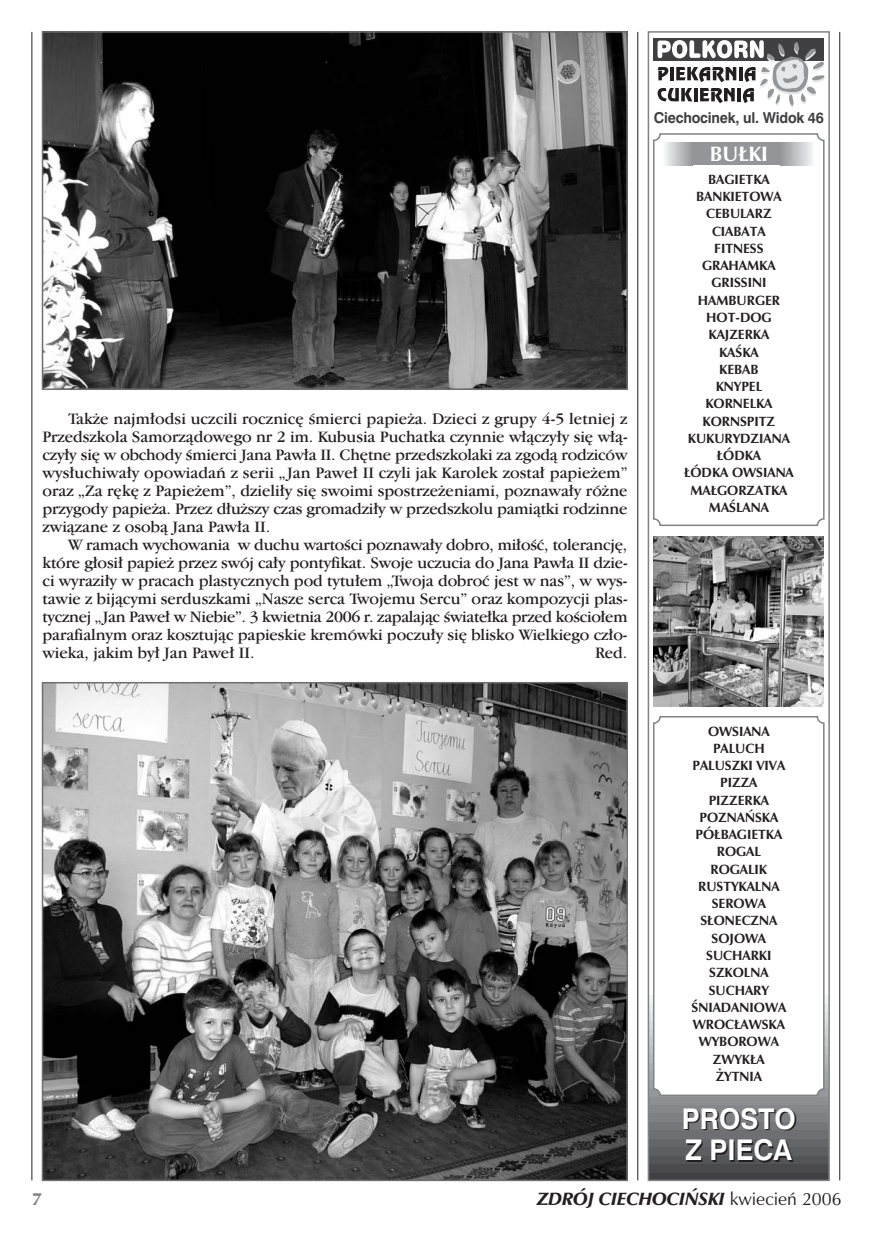
<style>
.page{position:relative;width:873px;height:1235px;background:#fff}
.page>*{position:absolute;margin:0;border:0;box-sizing:border-box;transform-origin:0 0}
.t1{font:700 28.5px/31.5px "Swiss 721 PL";color:#fff;scale:.95 1}
.t2{font:700 21px "Zapf Humanist 601 PL";color:#fff}
.t3{font:italic 900 18px "Zapf Humanist 601 PL";color:#231f20}
.t4{font:900 18px "Zapf Humanist 601 PL";color:#808284}
.t5{font:16.5px/18px "Garamond ITCPL";letter-spacing:-.005em;color:#231f20;text-align:justify}
.t6{font:700 15px "Swiss 721 PL";letter-spacing:-.015em;color:#403f41;scale:.95 1}
.t7{font:700 13.5px/17.2px "Zapf Humanist 601 PL";color:#231f20;text-align:center}
.s1{font-weight:400;font-style:normal}
</style>
<div class="page">
<img style="left:45px;top:685px;width:580px;height:493px">
<div style="left:42px;top:682px;width:586px;height:499px;border:2px solid #6c6e70"></div>
<img style="left:45px;top:34px;width:580px;height:353px">
<div style="left:42px;top:31px;width:586px;height:359px;border:2px solid #6c6e70"></div>
<hr style="left:32px;top:32px;width:1px;height:1148px;background:#231f20">
<hr style="left:638px;top:32px;width:1px;height:1148px;background:#231f20">
<hr style="left:840px;top:32px;width:1px;height:1148px;background:#231f20">
<svg style="left:647px;top:31px;width:183px;height:1150px"></svg>
<div style="left:653px;top:716px;width:172px;height:380px;background:#fff;border:2px solid #808284;border-radius:6px"></div>
<img style="left:654px;top:536px;width:170px;height:170px">
<div style="left:654px;top:38px;width:170px;height:23px;background:#403f41"></div>
<svg style="left:658px;top:40px;width:168px;height:68px"></svg>
<svg style="left:662px;top:142px;width:30px;height:23px"></svg>
<div style="left:692px;top:142px;width:88px;height:23px;background:#939598"></div>
<svg style="left:780px;top:142px;width:35px;height:23px"></svg>
<p class="t5" style="left:43px;top:411px;width:587px;text-indent:26px">Tak˝e najm∏odsi uczcili rocznic´ Êmierci papie˝a. Dzieci z grupy 4-5 letniej z Przedszkola Samorzàdowego nr 2 im. Kubusia Puchatka czynnie w∏àczy∏y si´ w∏à&shy;czy∏y si´ w obchody Êmierci Jana Paw∏a II. Ch´tne przedszkolaki za zgodà rodziców wys∏uchiwa∏y opowiadaƒ z serii „Jan Pawe∏ II czyli jak Karolek zosta∏ papie˝em” oraz „Za r´k´ z Papie˝em”, dzieli∏y si´ swoimi spostrze˝eniami, poznawa∏y ró˝ne przygody papie˝a. Przez d∏u˝szy czas gromadzi∏y w przedszkolu pamiàtki rodzinne zwiàzane z osobà Jana Paw∏a II.</p>
<p class="t5" style="left:43px;top:537px;width:587px;text-indent:26px">W ramach wychowania w duchu wartoÊci poznawa∏y dobro, mi∏oÊç, tolerancj´, które g∏osi∏ papie˝ przez swój ca∏y pontyfikat. Swoje uczucia do Jana Paw∏a II dzie&shy;ci wyrazi∏y w pracach plastycznych pod tytu∏em „Twoja dobroç jest w nas”, w wys&shy;tawie z bijàcymi serduszkami „Nasze serca Twojemu Sercu” oraz kompozycji plas&shy;tycznej „Jan Pawe∏ w Niebie”. 3 kwietnia 2006 r. zapalajàc Êwiate∏ka przed koÊcio∏em parafialnym oraz kosztujàc papieskie kremówki poczu∏y si´ blisko Wielkiego cz∏o&shy;wieka, jakim by∏ Jan Pawe∏ II.</p>
<p class="t5" style="left:595px;top:645px;width:34px">Red.</p>
<p class="t6" style="left:654px;top:110px;width:181px">Ciechocinek, ul. Widok 46</p>
<p class="t2" style="left:710px;top:144px;width:60px">BU¸KI</p>
<p class="t7" style="left:684px;top:171px;width:111px">BAGIETKA<br>BANKIETOWA<br>CEBULARZ<br>CIABATA<br>FITNESS<br>GRAHAMKA<br>GRISSINI<br>HAMBURGER<br>HOT-DOG<br>KAJZERKA<br>KAÂKA<br>KEBAB<br>KNYPEL<br>KORNELKA<br>KORNSPITZ<br>KUKURYDZIANA ¸ÓDKA<br>¸ÓDKA OWSIANA<br>MA¸GORZATKA<br>MAÂLANA</p>
<p class="t7" style="left:692px;top:723px;width:96px">OWSIANA<br>PALUCH<br>PALUSZKI VIVA<br>PIZZA<br>PIZZERKA<br>POZNA¡SKA<br>PÓ¸BAGIETKA<br>ROGAL<br>ROGALIK<br>RUSTYKALNA<br>SEROWA<br>S¸ONECZNA<br>SOJOWA<br>SUCHARKI<br>SZKOLNA<br>SUCHARY<br>ÂNIADANIOWA<br>WROC¸AWSKA<br>WYBOROWA<br>ZWYK¸A ˚YTNIA</p>
<h1 class="t1" style="left:682px;top:1104px;width:122px">PROSTO<br>Z PIECA</h1>
<p class="t4" style="left:32px;top:1190px;width:11px">7</p>
<p class="t3" style="left:537px;top:1190px;width:306px">ZDRÓJ CIECHOCI¡SKI <span class="s1">kwiecieƒ 2006</span></p>
</div>
